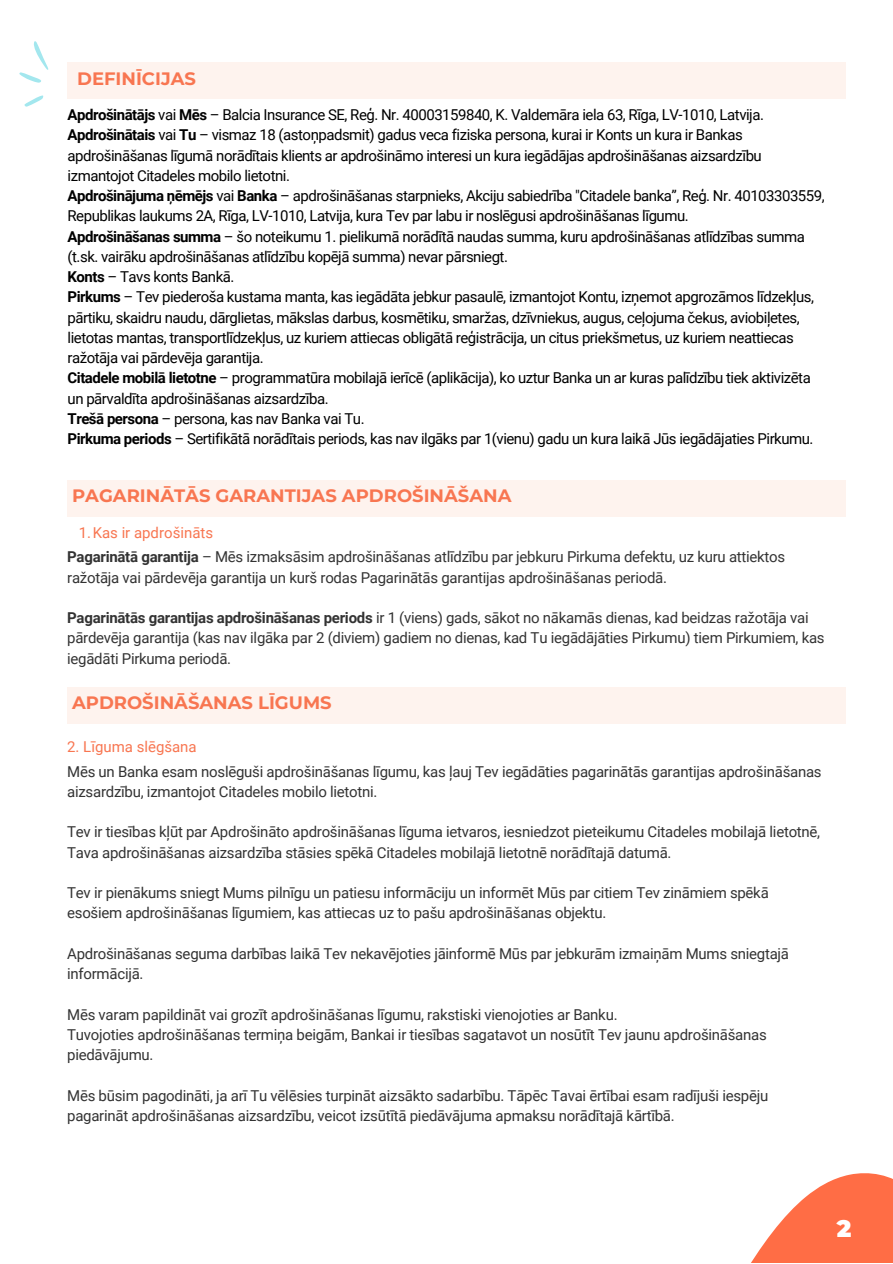
<style>
.page{position:relative;width:893px;height:1264px;background:#fff}
.page>*{position:absolute;margin:0;border:0;box-sizing:border-box;transform-origin:0 0}
.t1{font:900 24px "Montserrat";color:#fff}
.t2{font:700 18px "Montserrat";color:#f87651}
.t3{font:15px/20.2px "Roboto";letter-spacing:-.015em;color:#333}
.t4{font:15px/20.2px "Roboto";letter-spacing:-.03em;color:#000}
.t5{font:15px "Roboto";color:#f87651}
.s1{font-weight:700}
</style>
<div class="page">
<div style="left:68px;top:62px;width:778px;height:37px;background:#fef3ee"></div>
<svg style="left:19px;top:41px;width:29px;height:42px"></svg>
<svg style="left:24px;top:95px;width:20px;height:12px"></svg>
<div style="left:825px;top:1173px;width:67px;height:89px;background:#ff6d45"></div>
<div style="left:68px;top:479px;width:778px;height:37px;background:#fef3ee"></div>
<div style="left:68px;top:686px;width:778px;height:37px;background:#fef3ee"></div>
<img style="left:751px;top:1184px;width:74px;height:79px">
<p class="t2" style="left:77px;top:67px;width:120px">DEFINĪCIJAS</p>
<p class="t4" style="left:68px;top:105px;width:697px"><span class="s1">Apdrošinātājs</span> vai <span class="s1">Mēs</span> – Balcia Insurance SE, Reģ. Nr. 40003159840, K. Valdemāra iela 63, Rīga, LV-1010, Latvija.</p>
<p class="t4" style="left:68px;top:125px;width:695px"><span class="s1">Apdrošinātais</span> vai <span class="s1">Tu</span> – vismaz 18 (astoņpadsmit) gadus veca fiziska persona, kurai ir Konts un kura ir Bankas apdrošināšanas līgumā norādītais klients ar apdrošināmo interesi un kura iegādājas apdrošināšanas aizsardzību izmantojot Citadeles mobilo lietotni.</p>
<p class="t4" style="left:68px;top:186px;width:758px"><span class="s1">Apdrošinājuma ņēmējs</span> vai <span class="s1">Banka</span> – apdrošināšanas starpnieks, Akciju sabiedrība "Citadele banka”, Reģ. Nr. 40103303559,<br>Republikas laukums 2A, Rīga, LV-1010, Latvija, kura Tev par labu ir noslēgusi apdrošināšanas līgumu.</p>
<p class="t4" style="left:68px;top:226px;width:738px"><span class="s1">Apdrošināšanas summa</span> – šo noteikumu 1. pielikumā norādītā naudas summa, kuru apdrošināšanas atlīdzības summa (t.sk. vairāku apdrošināšanas atlīdzību kopējā summa) nevar pārsniegt.</p>
<p class="t4" style="left:68px;top:267px;width:168px"><span class="s1">Konts</span> – Tavs konts Bankā.</p>
<p class="t4" style="left:68px;top:287px;width:747px"><span class="s1">Pirkums</span> – Tev piederoša kustama manta, kas iegādāta jebkur pasaulē, izmantojot Kontu, izņemot apgrozāmos līdzekļus, pārtiku, skaidru naudu, dārglietas, mākslas darbus, kosmētiku, smaržas, dzīvniekus, augus, ceļojuma čekus, aviobiļetes, lietotas mantas, transportlīdzekļus, uz kuriem attiecas obligātā reģistrācija, un citus priekšmetus, uz kuriem neattiecas ražotāja vai pārdevēja garantija.</p>
<p class="t4" style="left:68px;top:368px;width:744px"><span class="s1">Citadele mobilā lietotne</span> – programmatūra mobilajā ierīcē (aplikācija), ko uztur Banka un ar kuras palīdzību tiek aktivizēta un pārvaldīta apdrošināšanas aizsardzība.</p>
<p class="t4" style="left:68px;top:408px;width:298px"><span class="s1">Trešā persona</span> – persona, kas nav Banka vai Tu.</p>
<p class="t4" style="left:68px;top:429px;width:747px"><span class="s1">Pirkuma periods</span> – Sertifikātā norādītais periods, kas nav ilgāks par 1(vienu) gadu un kura laikā Jūs iegādājaties Pirkumu.</p>
<p class="t2" style="left:72px;top:484px;width:441px">PAGARINĀTĀS GARANTIJAS APDROŠINĀŠANA</p>
<p class="t5" style="left:79px;top:523px;width:136px">1.Kas ir apdrošināts</p>
<p class="t3" style="left:67px;top:547px;width:719px"><span class="s1">Pagarinātā garantija</span> – Mēs izmaksāsim apdrošināšanas atlīdzību par jebkuru Pirkuma defektu, uz kuru attiektos ražotāja vai pārdevēja garantija un kurš rodas Pagarinātās garantijas apdrošināšanas periodā.</p>
<p class="t3" style="left:67px;top:607px;width:759px"><span class="s1">Pagarinātās garantijas apdrošināšanas periods</span> ir 1 (viens) gads, sākot no nākamās dienas, kad beidzas ražotāja vai pārdevēja garantija (kas nav ilgāka par 2 (diviem) gadiem no dienas, kad Tu iegādājāties Pirkumu) tiem Pirkumiem, kas iegādāti Pirkuma periodā.</p>
<p class="t2" style="left:72px;top:691px;width:261px">APDROŠINĀŠANAS LĪGUMS</p>
<p class="t5" style="left:67px;top:737px;width:131px">2. Līguma slēgšana</p>
<p class="t3" style="left:67px;top:761px;width:756px">Mēs un Banka esam noslēguši apdrošināšanas līgumu, kas ļauj Tev iegādāties pagarinātās garantijas apdrošināšanas aizsardzību, izmantojot Citadeles mobilo lietotni.</p>
<p class="t3" style="left:67px;top:822px;width:754px">Tev ir tiesības kļūt par Apdrošināto apdrošināšanas līguma ietvaros, iesniedzot pieteikumu Citadeles mobilajā lietotnē,<br>Tava apdrošināšanas aizsardzība stāsies spēkā Citadeles mobilajā lietotnē norādītajā datumā.</p>
<p class="t3" style="left:67px;top:882px;width:703px">Tev ir pienākums sniegt Mums pilnīgu un patiesu informāciju un informēt Mūs par citiem Tev zināmiem spēkā esošiem apdrošināšanas līgumiem, kas attiecas uz to pašu apdrošināšanas objektu.</p>
<p class="t3" style="left:67px;top:943px;width:723px">Apdrošināšanas seguma darbības laikā Tev nekavējoties jāinformē Mūs par jebkurām izmaiņām Mums sniegtajā informācijā.</p>
<p class="t3" style="left:67px;top:1004px;width:552px">Mēs varam papildināt vai grozīt apdrošināšanas līgumu, rakstiski vienojoties ar Banku.</p>
<p class="t3" style="left:67px;top:1024px;width:701px">Tuvojoties apdrošināšanas termiņa beigām, Bankai ir tiesības sagatavot un nosūtīt Tev jaunu apdrošināšanas piedāvājumu.</p>
<p class="t3" style="left:67px;top:1085px;width:702px">Mēs būsim pagodināti, ja arī Tu vēlēsies turpināt aizsākto sadarbību. Tāpēc Tavai ērtībai esam radījuši iespēju pagarināt apdrošināšanas aizsardzību, veicot izsūtītā piedāvājuma apmaksu norādītajā kārtībā.</p>
<p class="t1" style="left:836px;top:1208px;width:16px">3</p>
<p class="t1" style="left:836px;top:1213px;width:16px">2</p>
</div>
